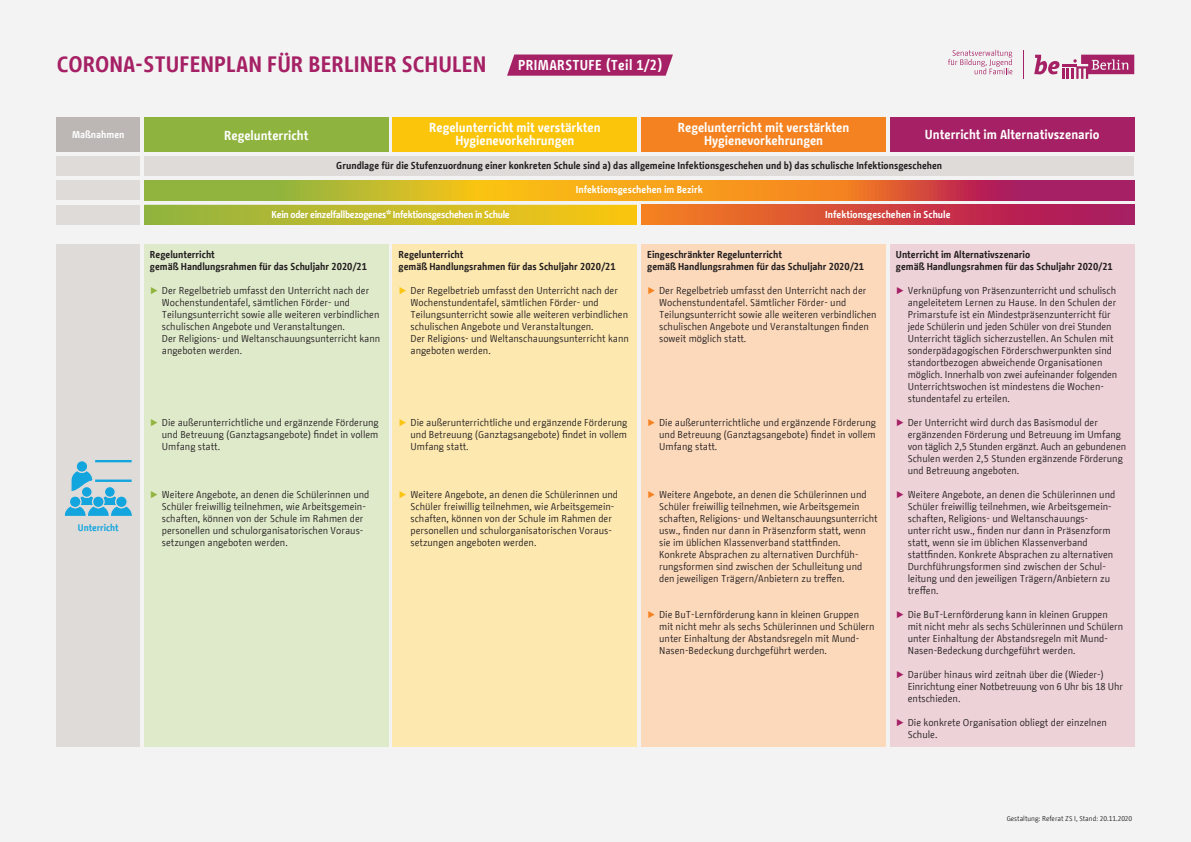
<style>
.page{position:relative;width:1191px;height:842px;background:#f3f3f3}
.page>*{position:absolute;margin:0;border:0;box-sizing:border-box;transform-origin:0 0}
.t1{font:700 22.2px "BMF Change";color:#a52064}
.t2{font:700 14.3px "BMF Change";letter-spacing:.025em;color:#fff;scale:.96 1}
.t3{font:700 13px/13px "BMF Change";color:#fff;text-align:center}
.t4{font:10px/12px "BMF Change";color:#231f20}
.t5{font:700 10px/12px "BMF Change";color:#231f20}
.t6{font:700 10px "BMF Change";color:#fff}
.t7{font:700 10px "BMF Change";letter-spacing:-.03em;color:#fff}
.t8{font:700 9.5px "BMF Change";color:#12a5de}
.t9{font:7px "BMF Change";color:#231f20}
.s1{font-family:"Arial";color:#90b43d}
.s2{font-family:"Arial";color:#fac512}
.s3{font-family:"Arial";color:#f58220}
.s4{font-family:"Arial";color:#a52064}
</style>
<div class="page">
<svg style="left:1034px;top:55px;width:100px;height:24px"></svg>
<svg style="left:1023px;top:50px;width:1px;height:29px"></svg>
<svg style="left:948px;top:50px;width:64px;height:24px"></svg>
<div style="left:144px;top:156px;width:990px;height:20px;background:#dedbd9"></div>
<div style="left:57px;top:156px;width:83px;height:20px;background:#dedbd9"></div>
<div style="left:144px;top:117px;width:244px;height:34px;background:#8eb33e"></div>
<div style="left:393px;top:117px;width:244px;height:34px;background:#fbc50c"></div>
<div style="left:641px;top:117px;width:244px;height:34px;background:#f58220"></div>
<div style="left:890px;top:117px;width:244px;height:34px;background:#a52064"></div>
<div style="left:57px;top:117px;width:83px;height:34px;background:#bcb7b5"></div>
<div style="left:57px;top:205px;width:83px;height:20px;background:#dedbd9"></div>
<svg style="left:641px;top:205px;width:493px;height:20px;background:#ce443f"></svg>
<div style="left:145px;top:205px;width:491px;height:19px;background:linear-gradient(to right,#90b342,#fcc512)"></div>
<div style="left:57px;top:244px;width:83px;height:503px;background:#dedbd9"></div>
<svg style="left:64px;top:461px;width:68px;height:55px"></svg>
<hr style="left:95px;top:460px;width:37px;height:2px;background:#12a5de">
<hr style="left:95px;top:480px;width:37px;height:2px;background:#12a5de">
<div style="left:144px;top:244px;width:244px;height:503px;background:#dfeacb"></div>
<div style="left:641px;top:244px;width:244px;height:503px;background:#fcd9bb"></div>
<div style="left:393px;top:244px;width:244px;height:503px;background:#fde8b0"></div>
<div style="left:890px;top:244px;width:244px;height:503px;background:#edd2d7"></div>
<div style="left:57px;top:180px;width:83px;height:20px;background:#dedbd9"></div>
<svg style="left:144px;top:180px;width:990px;height:20px;background:#ce8a31"></svg>
<svg style="left:507px;top:55px;width:166px;height:21px;background:#a92c6c"></svg>
<h1 class="t1" style="left:57px;top:49px;width:431px">CORONA-STUFENPLAN FÜR BERLINER SCHULEN</h1>
<h2 class="t2" style="left:518px;top:55px;width:152px">PRIMARSTUFE (Teil 1/2)</h2>
<h3 class="t3" style="left:224px;top:129px;width:86px">Regelunterricht</h3>
<h3 class="t3" style="left:429px;top:121px;width:173px">Regelunterricht mit verstärkten<br>Hygienevorkehrungen</h3>
<h3 class="t3" style="left:678px;top:121px;width:173px">Regelunterricht mit verstärkten<br>Hygienevorkehrungen</h3>
<p class="t6" style="left:72px;top:127px;width:54px">Maßnahmen</p>
<h3 class="t3" style="left:925px;top:128px;width:176px">Unterricht im Alternativszenario</h3>
<p class="t5" style="left:336px;top:160px;width:607px">Grundlage für die Stufenzuordnung einer konkreten Schule sind a) das allgemeine Infektionsgeschehen und b) das schulische Infektionsgeschehen</p>
<p class="t6" style="left:576px;top:183px;width:128px">Infektionsgeschehen im Bezirk</p>
<p class="t8" style="left:78px;top:521px;width:42px">Unterricht</p>
<p class="t7" style="left:271px;top:207px;width:240px">Kein oder einzelfallbezogenes* Infektionsgeschehen in Schule</p>
<p class="t6" style="left:825px;top:207px;width:127px">Infektionsgeschehen in Schule</p>
<p class="t5" style="left:150px;top:249px;width:218px">Regelunterricht<br>gemäß Handlungsrahmen für das Schuljahr 2020/21</p>
<p class="t4" style="left:162px;top:285px;width:220px;text-indent:-12px"><span class="s1">►</span> Der Regelbetrieb umfasst den Unterricht nach der Wochenstundentafel, sämtlichen Förder- und Teilungsunterricht sowie alle weiteren verbindlichen schulischen Angebote und Veranstaltungen.<br>Der Religions- und Weltanschauungsunterricht kann angeboten werden.</p>
<p class="t5" style="left:398px;top:249px;width:218px">Regelunterricht<br>gemäß Handlungsrahmen für das Schuljahr 2020/21</p>
<p class="t4" style="left:410px;top:285px;width:220px;text-indent:-12px"><span class="s2">►</span> Der Regelbetrieb umfasst den Unterricht nach der Wochenstundentafel, sämtlichen Förder- und Teilungsunterricht sowie alle weiteren verbindlichen schulischen Angebote und Veranstaltungen.<br>Der Religions- und Weltanschauungsunterricht kann angeboten werden.</p>
<p class="t4" style="left:162px;top:417px;width:218px;text-align:justify;text-indent:-12px"><span class="s1">►</span> Die außerunterrichtliche und ergänzende Förderung und Betreuung (Ganztagsangebote) findet in vollem Umfang statt.</p>
<p class="t4" style="left:162px;top:489px;width:209px;text-indent:-12px"><span class="s1">►</span> Weitere Angebote, an denen die Schülerinnen und Schüler freiwillig teilnehmen, wie Arbeitsgemein&shy;schaften, können von der Schule im Rahmen der personellen und schulorganisatorischen Voraus&shy;setzungen angeboten werden.</p>
<p class="t4" style="left:410px;top:417px;width:218px;text-align:justify;text-indent:-12px"><span class="s2">►</span> Die außerunterrichtliche und ergänzende Förderung und Betreuung (Ganztagsangebote) findet in vollem Umfang statt.</p>
<p class="t4" style="left:410px;top:489px;width:209px;text-indent:-12px"><span class="s2">►</span> Weitere Angebote, an denen die Schülerinnen und Schüler freiwillig teilnehmen, wie Arbeitsgemein&shy;schaften, können von der Schule im Rahmen der personellen und schulorganisatorischen Voraus&shy;setzungen angeboten werden.</p>
<p class="t5" style="left:647px;top:249px;width:218px">Eingeschränkter Regelunterricht<br>gemäß Handlungsrahmen für das Schuljahr 2020/21</p>
<p class="t4" style="left:659px;top:285px;width:219px;text-indent:-12px"><span class="s3">►</span> Der Regelbetrieb umfasst den Unterricht nach der Wochenstundentafel. Sämtlicher Förder- und Teilungsunterricht sowie alle weiteren verbindlichen schulischen Angebote und Veranstaltungen finden soweit möglich statt.</p>
<p class="t4" style="left:659px;top:417px;width:218px;text-align:justify;text-indent:-12px"><span class="s3">►</span> Die außerunterrichtliche und ergänzende Förderung und Betreuung (Ganztagsangebote) findet in vollem Umfang statt.</p>
<p class="t4" style="left:659px;top:489px;width:220px;text-indent:-12px"><span class="s3">►</span> Weitere Angebote, an denen die Schülerinnen und Schüler freiwillig teilnehmen, wie Arbeitsgemein schaften, Religions- und Weltanschauungsunterricht usw., finden nur dann in Präsenzform statt, wenn sie im üblichen Klassenverband stattfinden.<br>Konkrete Absprachen zu alternativen Durchfüh&shy;rungsformen sind zwischen der Schulleitung und den jeweiligen Trägern/Anbietern zu treffen.</p>
<p class="t4" style="left:659px;top:609px;width:217px;text-indent:-12px"><span class="s3">►</span> Die BuT-Lernförderung kann in kleinen Gruppen mit nicht mehr als sechs Schülerinnen und Schülern unter Einhaltung der Abstandsregeln mit Mund-Nasen-Bedeckung durchgeführt werden.</p>
<p class="t5" style="left:896px;top:249px;width:218px">Unterricht im Alternativszenario<br>gemäß Handlungsrahmen für das Schuljahr 2020/21</p>
<p class="t4" style="left:907px;top:285px;width:211px;text-indent:-12px"><span class="s4">►</span> Verknüpfung von Präsenzunterricht und schulisch angeleitetem Lernen zu Hause. In den Schulen der Primarstufe ist ein Mindestpräsenzunterricht für jede Schülerin und jeden Schüler von drei Stunden Unterricht täglich sicherzustellen. An Schulen mit sonderpädagogischen Förderschwerpunkten sind standortbezogen abweichende Organisationen möglich. Innerhalb von zwei aufeinander folgenden Unterrichtswochen ist mindestens die Wochen&shy;stundentafel zu erteilen.</p>
<p class="t4" style="left:907px;top:417px;width:220px;text-indent:-12px"><span class="s4">►</span> Der Unterricht wird durch das Basismodul der ergänzenden Förderung und Betreuung im Umfang von täglich 2,5 Stunden ergänzt. Auch an gebundenen Schulen werden 2,5 Stunden ergänzende Förderung und Betreuung angeboten.</p>
<p class="t4" style="left:907px;top:489px;width:209px;text-indent:-12px"><span class="s4">►</span> Weitere Angebote, an denen die Schülerinnen und Schüler freiwillig teilnehmen, wie Arbeitsgemein&shy;schaften, Religions- und Weltanschauungs&shy;unterricht usw., finden nur dann in Präsenzform statt, wenn sie im üblichen Klassenverband stattfinden. Konkrete Absprachen zu alternativen Durchführungsformen sind zwischen der Schul&shy;leitung und den jeweiligen Trägern/Anbietern zu treffen.</p>
<p class="t4" style="left:907px;top:609px;width:217px;text-indent:-12px"><span class="s4">►</span> Die BuT-Lernförderung kann in kleinen Gruppen mit nicht mehr als sechs Schülerinnen und Schülern unter Einhaltung der Abstandsregeln mit Mund-Nasen-Bedeckung durchgeführt werden.</p>
<p class="t4" style="left:907px;top:669px;width:217px;text-indent:-12px"><span class="s4">►</span> Darüber hinaus wird zeitnah über die (Wieder-)<br>Einrichtung einer Notbetreuung von 6 Uhr bis 18 Uhr entschieden.</p>
<p class="t4" style="left:907px;top:717px;width:201px;text-indent:-12px"><span class="s4">►</span> Die konkrete Organisation obliegt der einzelnen<br>Schule.</p>
<p class="t9" style="left:1006px;top:813px;width:127px">Gestaltung: Referat ZS I, Stand: 20.11.2020</p>
</div>
